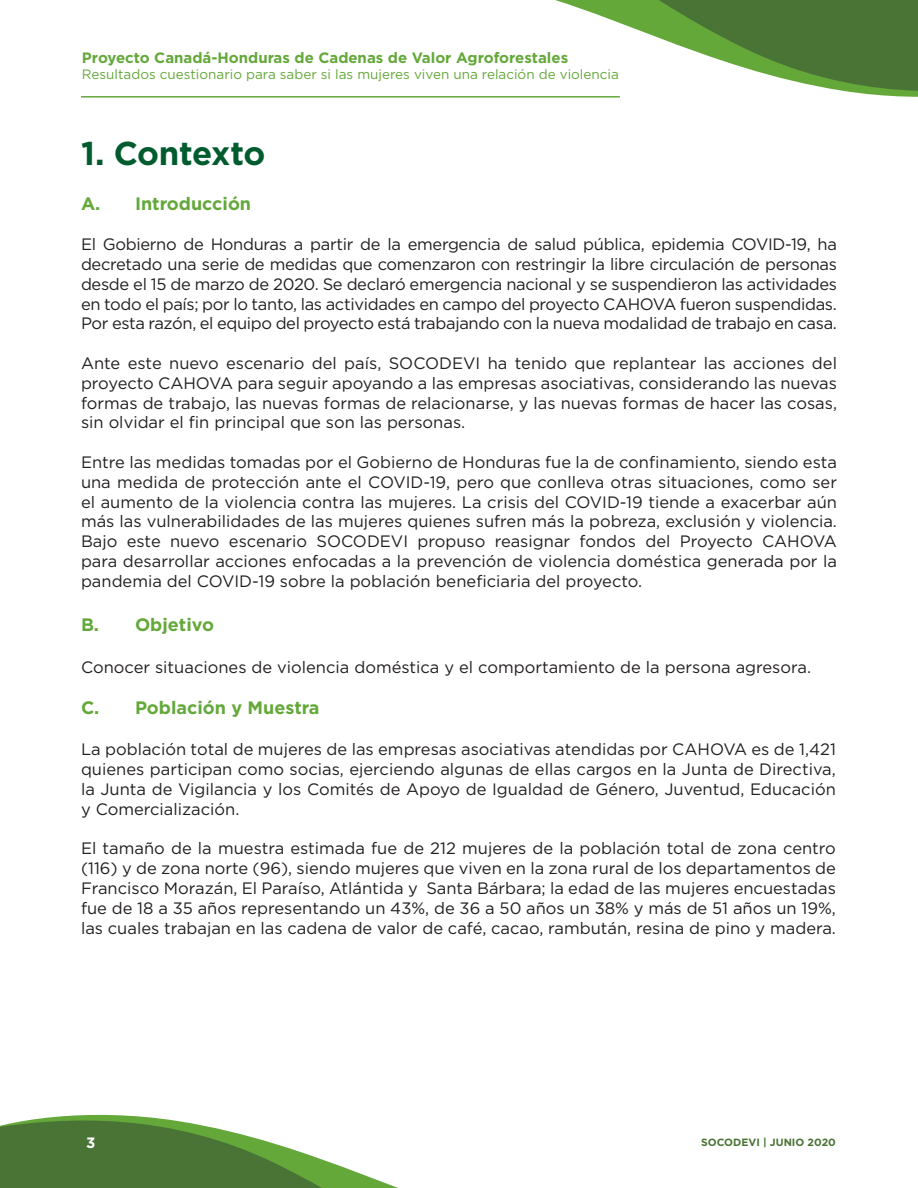
<style>
.page{position:relative;width:918px;height:1188px;background:#fff}
.page>*{position:absolute;margin:0;border:0;box-sizing:border-box;transform-origin:0 0}
.Headline_29_34_Left{font:700 33px "Gotham";letter-spacing:-.015em;color:#005b2f}
.t1{font:700 18px "Gotham";color:#64a83a}
.t2{font:16.5px/19.8px "Gotham";color:#231f20;text-align:justify}
.t3{font:700 15px "Gotham";color:#64a83a}
.t4{font:700 15px "Gotham";color:#fff}
.t5{font:13.5px "Gotham";color:#64a83a}
.t6{font:700 10.5px "Gotham";color:#497436}
</style>
<div class="page">
<svg style="left:0;top:1114px;width:398px;height:74px"></svg>
<hr style="left:81px;top:96px;width:539px;height:2px;background:#64a83a">
<svg style="left:501px;top:0;width:417px;height:98px"></svg>
<p class="t3" style="left:82px;top:48px;width:488px">Proyecto Canadá-Honduras de Cadenas de Valor Agroforestales</p>
<p class="t5" style="left:82px;top:66px;width:538px">Resultados cuestionario para saber si las mujeres viven una relación de violencia</p>
<p class="Headline_29_34_Left" style="left:81px;top:131px;width:186px">1. Contexto</p>
<p class="t1" style="left:81px;top:192px;width:172px">A. Introducción</p>
<p class="t2" style="left:81px;top:234px;width:758px">El Gobierno de Honduras a partir de la emergencia de salud pública, epidemia COVID-19, ha decretado una serie de medidas que comenzaron con restringir la libre circulación de personas desde el 15 de marzo de 2020. Se declaró emergencia nacional y se suspendieron las actividades en todo el país; por lo tanto, las actividades en campo del proyecto CAHOVA fueron suspendidas.<br>Por esta razón, el equipo del proyecto está trabajando con la nueva modalidad de trabajo en casa.</p>
<p class="t2" style="left:81px;top:353px;width:758px">Ante este nuevo escenario del país, SOCODEVI ha tenido que replantear las acciones del proyecto CAHOVA para seguir apoyando a las empresas asociativas, considerando las nuevas formas de trabajo, las nuevas formas de relacionarse, y las nuevas formas de hacer las cosas, sin olvidar el fin principal que son las personas.</p>
<p class="t2" style="left:81px;top:452px;width:758px">Entre las medidas tomadas por el Gobierno de Honduras fue la de confinamiento, siendo esta una medida de protección ante el COVID-19, pero que conlleva otras situaciones, como ser el aumento de la violencia contra las mujeres. La crisis del COVID-19 tiende a exacerbar aún más las vulnerabilidades de las mujeres quienes sufren más la pobreza, exclusión y violencia.<br>Bajo este nuevo escenario SOCODEVI propuso reasignar fondos del Proyecto CAHOVA para desarrollar acciones enfocadas a la prevención de violencia doméstica generada por la pandemia del COVID-19 sobre la población beneficiaria del proyecto.</p>
<p class="t1" style="left:81px;top:613px;width:135px">B. Objetivo</p>
<p class="t2" style="left:81px;top:657px;width:732px">Conocer situaciones de violencia doméstica y el comportamiento de la persona agresora.</p>
<p class="t1" style="left:81px;top:696px;width:240px">C. Población y Muestra</p>
<p class="t2" style="left:81px;top:739px;width:756px">La población total de mujeres de las empresas asociativas atendidas por CAHOVA es de 1,421 quienes participan como socias, ejerciendo algunas de ellas cargos en la Junta de Directiva, la Junta de Vigilancia y los Comités de Apoyo de Igualdad de Género, Juventud, Educación y Comercialización.</p>
<p class="t2" style="left:81px;top:838px;width:757px">El tamaño de la muestra estimada fue de 212 mujeres de la población total de zona centro (116) y de zona norte (96), siendo mujeres que viven en la zona rural de los departamentos de Francisco Morazán, El Paraíso, Atlántida y Santa Bárbara; la edad de las mujeres encuestadas fue de 18 a 35 años representando un 43%, de 36 a 50 años un 38% y más de 51 años un 19%, las cuales trabajan en las cadena de valor de café, cacao, rambután, resina de pino y madera.</p>
<p class="t4" style="left:86px;top:1133px;width:11px">3</p>
<p class="t6" style="left:701px;top:1135px;width:136px">SOCODEVI | JUNIO 2020</p>
</div>
